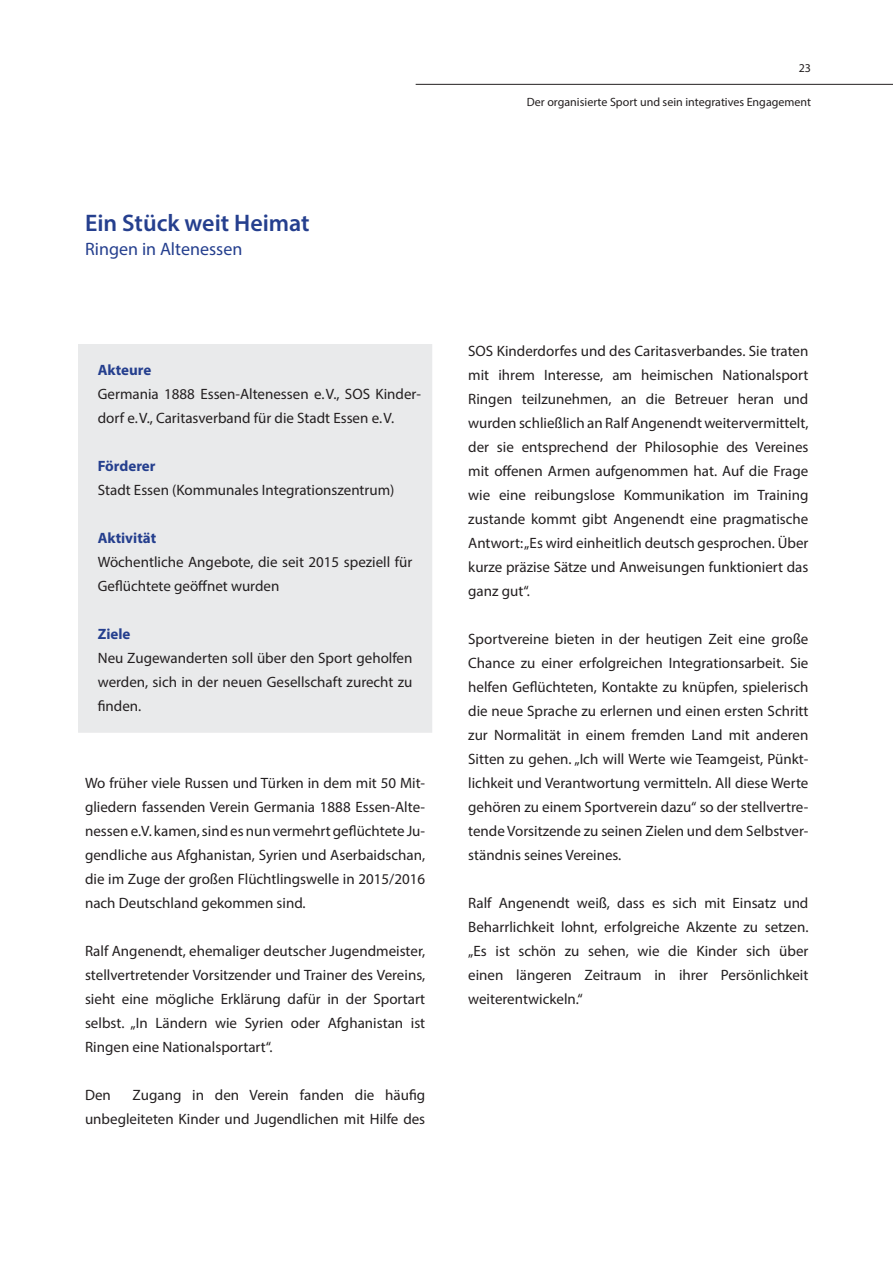
<style>
.page{position:relative;width:893px;height:1263px;background:#fff}
.page>*{position:absolute;margin:0;border:0;box-sizing:border-box;transform-origin:0 0}
.t1{font:600 24px "Myriad Pro";color:#253f8e}
.t2{font:18px "Myriad Pro";color:#253f8e}
.t3{font:15px/24px "Myriad Pro";color:#231f20;text-align:justify}
.t4{font:700 15px "Myriad Pro";color:#253f8e}
.t5{font:12px "Myriad Pro";color:#231f20}
</style>
<div class="page">
<div style="left:78px;top:344px;width:354px;height:389px;background:#e9eaeb"></div>
<hr style="left:416px;top:84px;width:477px;height:1px;background:#231f20">
<h1 class="t1" style="left:85px;top:207px;width:226px">Ein Stück weit Heimat</h1>
<p class="t2" style="left:85px;top:237px;width:159px">Ringen in Altenessen</p>
<p class="t4" style="left:98px;top:360px;width:55px">Akteure</p>
<p class="t3" style="left:98px;top:382px;width:325px">Germania 1888 Essen-Altenessen e. V., SOS Kinder&shy;dorf e. V., Caritasverband für die Stadt Essen e. V.</p>
<p class="t4" style="left:98px;top:456px;width:59px">Förderer</p>
<p class="t3" style="left:98px;top:478px;width:298px">Stadt Essen (Kommunales Integrationszentrum)</p>
<p class="t4" style="left:98px;top:528px;width:60px">Aktivität</p>
<p class="t3" style="left:98px;top:550px;width:316px">Wöchentliche Angebote, die seit 2015 speziell für<br>Geflüchtete geöffnet wurden</p>
<p class="t4" style="left:98px;top:624px;width:34px">Ziele</p>
<p class="t3" style="left:98px;top:646px;width:316px">Neu Zugewanderten soll über den Sport geholfen werden, sich in der neuen Gesellschaft zurecht zu finden.</p>
<p class="t3" style="left:85px;top:771px;width:342px">Wo früher viele Russen und Türken in dem mit 50 Mit&shy;gliedern fassenden Verein Germania 1888 Essen-Alte&shy;nessen e.V. kamen, sind es nun vermehrt geflüchtete Ju&shy;gendliche aus Afghanistan, Syrien und Aserbaidschan, die im Zuge der großen Flüchtlingswelle in 2015/2016 nach Deutschland gekommen sind.</p>
<p class="t3" style="left:85px;top:939px;width:342px">Ralf Angenendt, ehemaliger deutscher Jugendmeister, stellvertretender Vorsitzender und Trainer des Vereins, sieht eine mögliche Erklärung dafür in der Sportart selbst. „In Ländern wie Syrien oder Afghanistan ist Ringen eine Nationalsportart“.</p>
<p class="t3" style="left:85px;top:1083px;width:27px">Den</p>
<p class="t3" style="left:85px;top:1083px;width:342px;text-align:right">Zugang in den Verein fanden die häufig unbegleiteten Kinder und Jugendlichen mit Hilfe des</p>
<p class="t5" style="left:799px;top:60px;width:14px">23</p>
<p class="t5" style="left:527px;top:95px;width:286px">Der organisierte Sport und sein integratives Engagement</p>
<p class="t3" style="left:468px;top:338px;width:342px">SOS Kinderdorfes und des Caritasverbandes. Sie traten mit ihrem Interesse, am heimischen Nationalsport Ringen teilzunehmen, an die Betreuer heran und wurden schließlich an Ralf Angenendt weitervermittelt, der sie entsprechend der Philosophie des Vereines mit offenen Armen aufgenommen hat. Auf die Frage wie eine reibungslose Kommunikation im Training zustande kommt gibt Angenendt eine pragmatische Antwort: „Es wird einheitlich deutsch gesprochen. Über kurze präzise Sätze und Anweisungen funktioniert das ganz gut“.</p>
<p class="t3" style="left:468px;top:626px;width:342px">Sportvereine bieten in der heutigen Zeit eine große Chance zu einer erfolgreichen Integrationsarbeit. Sie helfen Geflüchteten, Kontakte zu knüpfen, spielerisch die neue Sprache zu erlernen und einen ersten Schritt zur Normalität in einem fremden Land mit anderen Sitten zu gehen. „Ich will Werte wie Teamgeist, Pünkt&shy;lichkeit und Verantwortung vermitteln. All diese Werte gehören zu einem Sportverein dazu“ so der stellvertre&shy;tende Vorsitzende zu seinen Zielen und dem Selbstver&shy;ständnis seines Vereines.</p>
<p class="t3" style="left:468px;top:890px;width:342px">Ralf Angenendt weiß, dass es sich mit Einsatz und Beharrlichkeit lohnt, erfolgreiche Akzente zu setzen. „Es ist schön zu sehen, wie die Kinder sich über einen längeren Zeitraum in ihrer Persönlichkeit weiterentwickeln.“</p>
</div>
